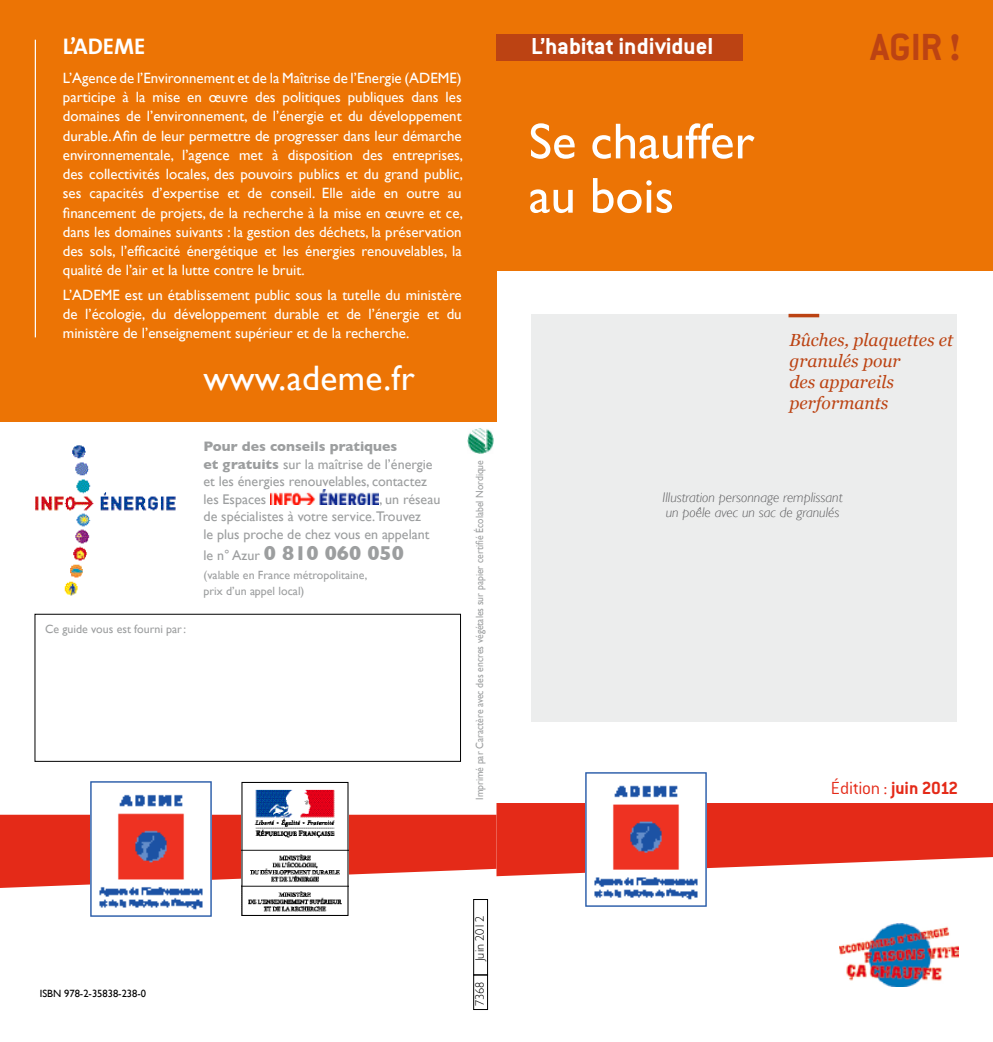
<style>
.page{position:relative;width:993px;height:1042px;background:#fff}
.page>*{position:absolute;margin:0;border:0;box-sizing:border-box;transform-origin:0 0}
.t1{font:50.75px/54.2px "Gill Sans";color:#fff}
.t2{font:700 41.48px "Conduit ITC";color:#bc4313}
.t3{font:35.35px "Gill Sans";letter-spacing:.01em;color:#fff}
.t4{font:700 25.38px "Conduit ITC";color:#fff}
.t5{font:22.75px "The Mix Bold Caps";color:#fff}
.t6{font:700 20.47px "Gill Sans";color:#9c9e9f}
.t7{font:300 19.25px "Conduit ITC";letter-spacing:-.015em;color:#e42a18}
.t8{font:italic 17.5px/21px "Georgia";color:#bc4313}
.t9{font:14.88px/19.2px "Gill Sans";color:#fff;text-align:justify}
.t10{font:14px/17.5px "Gill Sans";color:#9c9e9f}
.t11{font:italic 300 14px/14.9px "Gill Sans";color:#58585a}
.t12{font:300 12.25px "Gill Sans";color:#000}
.t13{font:11.9px/15.8px "Gill Sans";color:#9c9e9f}
.t14{font:10.5px "Gill Sans";color:#9c9e9f;scale:.92 1}
.t15{font:10.5px "Gill Sans";color:#000}
.s1{font-weight:700}
.s2{font-weight:400;font-size:14px}
.s3{font-family:"Georgia";font-size:36.75px}
</style>
<div class="page">
<div style="left:496px;top:0;width:496px;height:270px;background:#ec7405"></div>
<img style="left:839px;top:924px;width:119px;height:62px">
<div style="left:0;top:0;width:496px;height:422px;background:#ec7405"></div>
<img style="left:270px;top:490px;width:108px;height:14px">
<img style="left:35px;top:445px;width:141px;height:151px">
<div style="left:473px;top:899px;width:14px;height:76px;border:1px solid #000"></div>
<div style="left:473px;top:974px;width:14px;height:35px;border:1px solid #000"></div>
<img style="left:467px;top:428px;width:26px;height:25px">
<hr style="left:35px;top:40px;width:1px;height:297px;background:#fff">
<img style="left:91px;top:782px;width:120px;height:134px">
<img style="left:248px;top:789px;width:94px;height:123px">
<div style="left:241px;top:782px;width:107px;height:134px;border:1px solid #000"></div>
<svg style="left:0;top:803px;width:992px;height:85px"></svg>
<img style="left:585px;top:773px;width:121px;height:134px">
<div style="left:531px;top:314px;width:425px;height:407px;background:#eceded"></div>
<div style="left:496px;top:34px;width:246px;height:26px;background:#bc4313"></div>
<hr style="left:788px;top:314px;width:31px;height:3px;background:#bc4313">
<h3 class="t5" style="left:63px;top:27px;width:84px">L’ADEME</h3>
<p class="t9" style="left:63px;top:68px;width:401px">L’Agence de l’Environnement et de la Maîtrise de l’Energie (ADEME) participe à la mise en œuvre des politiques publiques dans les domaines de l’environnement, de l’énergie et du développement durable. Afin de leur permettre de progresser dans leur démarche environnementale, l’agence met à disposition des entreprises, des collectivités locales, des pouvoirs publics et du grand public, ses capacités d’expertise et de conseil. Elle aide en outre au financement de projets, de la recherche à la mise en œuvre et ce, dans les domaines suivants : la gestion des déchets, la préservation des sols, l’efficacité énergétique et les énergies renouvelables, la qualité de l’air et la lutte contre le bruit.</p>
<p class="t9" style="left:63px;top:285px;width:400px">L’ADEME est un établissement public sous la tutelle du ministère de l’écologie, du développement durable et de l’énergie et du ministère de l’enseignement supérieur et de la recherche.</p>
<h3 class="t3" style="left:203px;top:358px;width:213px">www.ademe.fr</h3>
<p class="t13" style="left:45px;top:620px;width:142px">Ce guide vous est fourni par:</p>
<p class="t10" style="left:203px;top:438px;width:230px"><span class="s1">Pour des conseils pratiques<br>et gratuits</span> sur la maîtrise de l’énergie et les énergies renouvelables, contactez les Espaces</p>
<p class="t10" style="left:203px;top:490px;width:238px;text-indent:176px">, un réseau de spécialistes à votre service.Trouvez<br>le plus proche de chez vous en appelant</p>
<h3 class="t6" style="left:203px;top:541px;width:202px"><span class="s2">le n° Azur</span> 0 810 060 050</h3>
<p class="t13" style="left:203px;top:567px;width:165px">(valable en France métropolitaine, prix d’un appel local)</p>
<p class="t14" style="left:473px;top:800px;width:371px;rotate:-90deg">Imprimé par Caractère avec des encres végétales sur papier certifié Écolabel Nordique</p>
<h3 class="t4" style="left:531px;top:31px;width:183px">L’habitat individuel</h3>
<h1 class="t1" style="left:528px;top:114px;width:227px">Se chauffer au bois</h1>
<h2 class="t2" style="left:870px;top:22px;width:93px">AGIR <span class="s3">!</span></h2>
<p class="t8" style="left:789px;top:330px;width:165px">Bûches, plaquettes et granulés pour<br>des appareils performants</p>
<p class="t11" style="left:662px;top:490px;width:181px">Illustration personnage remplissant un poêle avec un sac de granulés</p>
<p class="t7" style="left:830px;top:777px;width:129px">Édition : <span class="s1">juin 2012</span></p>
<p class="t12" style="left:472px;top:961px;width:46px;rotate:-90deg">Juin 2012</p>
<p class="t15" style="left:40px;top:987px;width:108px">ISBN 978-2-35838-238-0</p>
<p class="t12" style="left:472px;top:1006px;width:26px;rotate:-90deg">7368</p>
</div>
